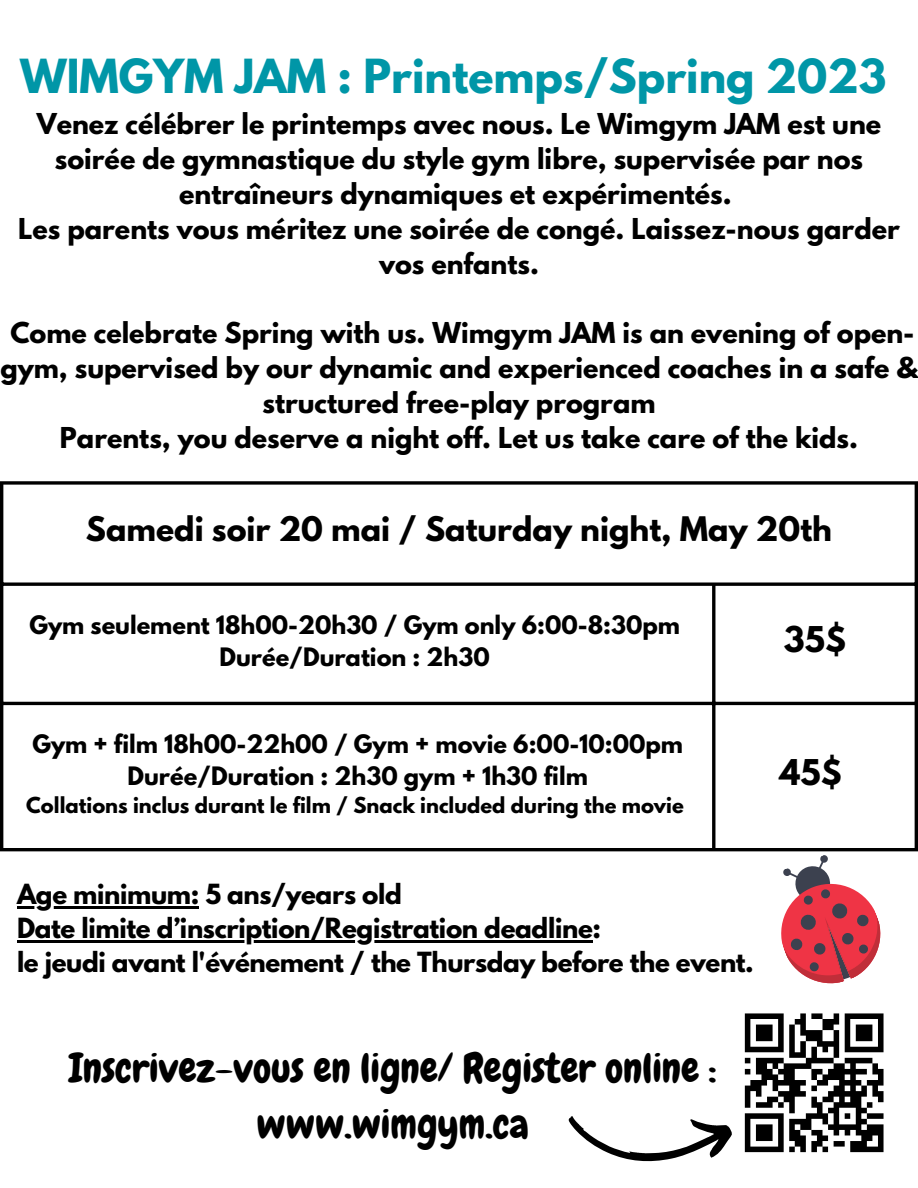
<style>
.page{position:relative;width:918px;height:1188px;background:#fff}
.page>*{position:absolute;margin:0;border:0;box-sizing:border-box;transform-origin:0 0}
.t1{font:700 41.7px "League Spartan";color:#0096a7}
.t2{font:40.5px/56.2px "Chewy";color:#000;text-align:center}
.t3{font:700 31.5px "League Spartan";color:#000}
.t4{font:700 30px "League Spartan";color:#000}
.t5{font:700 25.5px/34.8px "League Spartan";color:#000;text-align:center}
.t6{font:700 24.6px "League Spartan";letter-spacing:-.015em;color:#000}
.t7{font:700 22.5px "League Spartan";color:#000}
.t8{font:700 19.5px "League Spartan";color:#000}
</style>
<div class="page">
<hr style="left:0;top:485px;width:3px;height:363px;background:#000">
<hr style="left:712px;top:586px;width:3px;height:262px;background:#000">
<hr style="left:915px;top:485px;width:3px;height:363px;background:#000">
<svg style="left:0;top:481px;width:918px;height:4px;background:#272727"></svg>
<svg style="left:3px;top:582px;width:912px;height:4px;background:#272727"></svg>
<hr style="left:0;top:702px;width:918px;height:3px;background:#000">
<hr style="left:0;top:848px;width:918px;height:3px;background:#000">
<div style="left:745px;top:1013px;width:39px;height:6px;background:#000"></div>
<div style="left:811px;top:1013px;width:12px;height:6px;background:#000"></div>
<svg style="left:834px;top:1013px;width:5px;height:6px"></svg>
<div style="left:845px;top:1013px;width:39px;height:6px;background:#000"></div>
<div style="left:823px;top:1019px;width:16px;height:6px;background:#000"></div>
<div style="left:756px;top:1025px;width:17px;height:5px;background:#000"></div>
<div style="left:823px;top:1025px;width:11px;height:5px;background:#000"></div>
<div style="left:856px;top:1025px;width:16px;height:5px;background:#000"></div>
<div style="left:756px;top:1030px;width:17px;height:6px;background:#000"></div>
<div style="left:800px;top:1030px;width:23px;height:6px;background:#000"></div>
<div style="left:856px;top:1030px;width:16px;height:6px;background:#000"></div>
<div style="left:756px;top:1036px;width:17px;height:5px;background:#000"></div>
<div style="left:806px;top:1036px;width:17px;height:5px;background:#000"></div>
<svg style="left:834px;top:1030px;width:5px;height:11px"></svg>
<div style="left:856px;top:1036px;width:16px;height:5px;background:#000"></div>
<svg style="left:745px;top:1019px;width:5px;height:28px"></svg>
<div style="left:817px;top:1041px;width:22px;height:6px;background:#000"></div>
<svg style="left:845px;top:1019px;width:5px;height:28px"></svg>
<svg style="left:878px;top:1019px;width:6px;height:28px"></svg>
<div style="left:745px;top:1047px;width:39px;height:5px;background:#000"></div>
<svg style="left:823px;top:1047px;width:5px;height:5px"></svg>
<div style="left:845px;top:1047px;width:39px;height:5px;background:#000"></div>
<svg style="left:834px;top:1047px;width:5px;height:11px"></svg>
<svg style="left:745px;top:1058px;width:5px;height:5px"></svg>
<div style="left:756px;top:1058px;width:28px;height:5px;background:#000"></div>
<div style="left:806px;top:1058px;width:28px;height:5px;background:#000"></div>
<div style="left:845px;top:1058px;width:27px;height:5px;background:#000"></div>
<div style="left:756px;top:1063px;width:11px;height:6px;background:#000"></div>
<div style="left:834px;top:1063px;width:11px;height:6px;background:#000"></div>
<svg style="left:745px;top:1069px;width:5px;height:5px"></svg>
<div style="left:756px;top:1069px;width:17px;height:5px;background:#000"></div>
<div style="left:811px;top:1069px;width:12px;height:5px;background:#000"></div>
<div style="left:828px;top:1069px;width:39px;height:5px;background:#000"></div>
<div style="left:761px;top:1074px;width:17px;height:6px;background:#000"></div>
<svg style="left:773px;top:1013px;width:44px;height:67px"></svg>
<div style="left:823px;top:1074px;width:22px;height:6px;background:#000"></div>
<svg style="left:850px;top:1063px;width:6px;height:17px"></svg>
<svg style="left:872px;top:1063px;width:12px;height:17px"></svg>
<div style="left:750px;top:1080px;width:17px;height:6px;background:#000"></div>
<div style="left:773px;top:1080px;width:33px;height:6px;background:#000"></div>
<div style="left:817px;top:1080px;width:11px;height:6px;background:#000"></div>
<div style="left:839px;top:1080px;width:22px;height:6px;background:#000"></div>
<div style="left:867px;top:1080px;width:17px;height:6px;background:#000"></div>
<div style="left:745px;top:1086px;width:16px;height:5px;background:#000"></div>
<svg style="left:773px;top:1086px;width:5px;height:5px"></svg>
<div style="left:789px;top:1086px;width:11px;height:5px;background:#000"></div>
<svg style="left:811px;top:1086px;width:6px;height:5px"></svg>
<div style="left:834px;top:1086px;width:11px;height:5px;background:#000"></div>
<svg style="left:850px;top:1086px;width:28px;height:5px"></svg>
<svg style="left:756px;top:1091px;width:5px;height:6px"></svg>
<div style="left:778px;top:1091px;width:28px;height:6px;background:#000"></div>
<div style="left:828px;top:1091px;width:39px;height:6px;background:#000"></div>
<div style="left:872px;top:1091px;width:12px;height:6px;background:#000"></div>
<div style="left:767px;top:1097px;width:11px;height:5px;background:#000"></div>
<div style="left:784px;top:1097px;width:11px;height:5px;background:#000"></div>
<svg style="left:811px;top:1097px;width:6px;height:5px"></svg>
<div style="left:823px;top:1097px;width:11px;height:5px;background:#000"></div>
<svg style="left:839px;top:1097px;width:6px;height:5px"></svg>
<div style="left:850px;top:1097px;width:11px;height:5px;background:#000"></div>
<svg style="left:878px;top:1097px;width:6px;height:5px"></svg>
<svg style="left:745px;top:1091px;width:5px;height:17px"></svg>
<div style="left:756px;top:1102px;width:17px;height:6px;background:#000"></div>
<div style="left:811px;top:1102px;width:12px;height:6px;background:#000"></div>
<div style="left:834px;top:1102px;width:27px;height:6px;background:#000"></div>
<svg style="left:867px;top:1102px;width:5px;height:6px"></svg>
<svg style="left:778px;top:1102px;width:17px;height:11px"></svg>
<svg style="left:817px;top:1108px;width:6px;height:5px"></svg>
<div style="left:828px;top:1108px;width:11px;height:5px;background:#000"></div>
<div style="left:856px;top:1108px;width:11px;height:5px;background:#000"></div>
<div style="left:745px;top:1113px;width:39px;height:6px;background:#000"></div>
<div style="left:806px;top:1113px;width:22px;height:6px;background:#000"></div>
<svg style="left:845px;top:1113px;width:5px;height:6px"></svg>
<svg style="left:856px;top:1113px;width:5px;height:6px"></svg>
<div style="left:867px;top:1113px;width:17px;height:6px;background:#000"></div>
<svg style="left:823px;top:1119px;width:5px;height:5px"></svg>
<svg style="left:834px;top:1113px;width:5px;height:11px"></svg>
<div style="left:856px;top:1119px;width:11px;height:5px;background:#000"></div>
<div style="left:756px;top:1124px;width:17px;height:6px;background:#000"></div>
<div style="left:828px;top:1124px;width:33px;height:6px;background:#000"></div>
<div style="left:867px;top:1124px;width:17px;height:6px;background:#000"></div>
<div style="left:756px;top:1130px;width:17px;height:5px;background:#000"></div>
<div style="left:811px;top:1130px;width:12px;height:5px;background:#000"></div>
<svg style="left:834px;top:1130px;width:5px;height:5px"></svg>
<svg style="left:845px;top:1130px;width:5px;height:5px"></svg>
<div style="left:856px;top:1130px;width:28px;height:5px;background:#000"></div>
<div style="left:756px;top:1135px;width:17px;height:6px;background:#000"></div>
<div style="left:817px;top:1135px;width:11px;height:6px;background:#000"></div>
<div style="left:861px;top:1135px;width:11px;height:6px;background:#000"></div>
<svg style="left:745px;top:1119px;width:5px;height:28px"></svg>
<div style="left:811px;top:1141px;width:12px;height:6px;background:#000"></div>
<div style="left:834px;top:1141px;width:11px;height:6px;background:#000"></div>
<div style="left:850px;top:1141px;width:17px;height:6px;background:#000"></div>
<svg style="left:878px;top:1135px;width:6px;height:12px"></svg>
<div style="left:745px;top:1147px;width:39px;height:5px;background:#000"></div>
<svg style="left:778px;top:1119px;width:39px;height:33px"></svg>
<svg style="left:823px;top:1147px;width:5px;height:5px"></svg>
<div style="left:850px;top:1147px;width:34px;height:5px;background:#000"></div>
<svg style="left:568px;top:1116px;width:164px;height:46px"></svg>
<svg style="left:781px;top:855px;width:100px;height:129px"></svg>
<hr style="left:17px;top:906px;width:182px;height:3px;background:#000">
<hr style="left:17px;top:940px;width:576px;height:2px;background:#000">
<p class="t1" style="left:20px;top:55px;width:868px">WIMGYM JAM : Printemps/Spring 2023</p>
<p class="t5" style="left:37px;top:110px;width:846px">Venez célébrer le printemps avec nous. Le Wimgym JAM est une soirée de gymnastique du style gym libre, supervisée par nos entraîneurs dynamiques et expérimentés.</p>
<p class="t5" style="left:18px;top:214px;width:883px">Les parents vous méritez une soirée de congé. Laissez-nous garder vos enfants.</p>
<p class="t5" style="left:0;top:319px;width:919px">Come celebrate Spring with us. Wimgym JAM is an evening of open&shy;gym, supervised by our dynamic and experienced coaches in a safe &amp; structured free-play program</p>
<p class="t5" style="left:60px;top:424px;width:800px">Parents, you deserve a night off. Let us take care of the kids.</p>
<p class="t4" style="left:86px;top:514px;width:748px">Samedi soir 20 mai / Saturday night, May 20th</p>
<p class="t7" style="left:29px;top:614px;width:652px">Gym seulement 18h00-20h30 / Gym only 6:00-8:30pm</p>
<p class="t7" style="left:220px;top:645px;width:272px">Durée/Duration : 2h30</p>
<p class="t7" style="left:32px;top:733px;width:652px">Gym + film 18h00-22h00 / Gym + movie 6:00-10:00pm</p>
<p class="t7" style="left:128px;top:765px;width:462px">Durée/Duration : 2h30 gym + 1h30 film</p>
<p class="t8" style="left:26px;top:795px;width:659px">Collations inclus durant le film / Snack included during the movie</p>
<p class="t6" style="left:17px;top:882px;width:386px">Age minimum: 5 ans/years old</p>
<p class="t6" style="left:17px;top:916px;width:586px">Date limite d’inscription/Registration deadline:</p>
<p class="t6" style="left:17px;top:949px;width:738px">le jeudi avant l'événement / the Thursday before the event.</p>
<p class="t3" style="left:784px;top:624px;width:64px">35$</p>
<p class="t3" style="left:780px;top:757px;width:64px">45$</p>
<p class="t2" style="left:69px;top:1040px;width:649px">Inscrivez-vous en ligne/ Register online : www.wimgym.ca</p>
</div>
